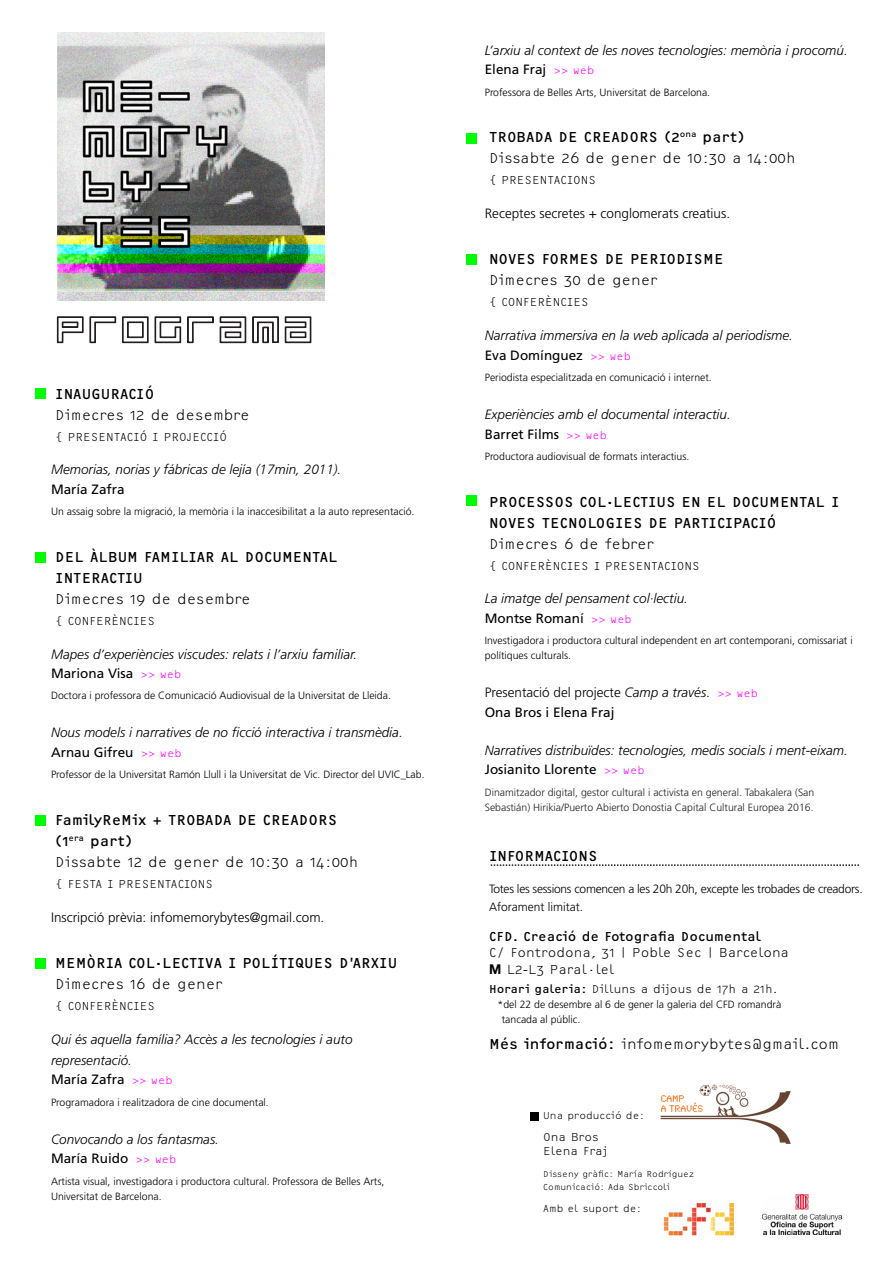
<style>
.page{position:relative;width:893px;height:1263px;background:#fff}
.page>*{position:absolute;margin:0;border:0;box-sizing:border-box;transform-origin:0 0}
.Predeterminado{font:15px/21px "OCRF Regular OSF";color:#000}
.Predeterminado-2{font:15px "OCRF Light OSF";color:#000}
.Predeterminado-3{font:italic 300 13.5px/21px "Frutiger";color:#000}
.Predeterminado-4{font:13.5px "Frutiger";color:#000}
.Predeterminado-5{font:300 13.5px "Frutiger";color:#000}
.Predeterminado-6{font:13.5px "OCRF Light OSF";color:#000}
.Predeterminado-7{font:13.5px "OCRF Regular OSF";color:#000}
.Predeterminado-8{font:12px "OCRF Light OSF";color:#000}
.Predeterminado-9{font:300 12px "Frutiger";letter-spacing:-.02em;color:#000}
.Predeterminado-10{font:300 12px "Frutiger";color:#000}
.Predeterminado-11{font:300 10.5px/15px "Frutiger";color:#000}
.Predeterminado-12{font:300 10.5px/15px "Frutiger";color:#231f20}
.Predeterminado-13{font:10.5px "OCRF Light OSF";color:#000}
.Predeterminado-14{font:9px "OCRF Light OSF";color:#000}
.s1{font-family:"OCRF Light OSF";font-size:11.25px;color:#f0f}
.s2{font-style:italic}
.s3{font-family:"OCRF Light OSF";font-weight:400;font-size:11.25px;color:#f0f}
.s4{font-family:"Helvetica Neue";font-weight:700}
.s5{font-family:"OCRF Regular OSF"}
</style>
<div class="page">
<img style="left:660px;top:1084px;width:131px;height:60px">
<img style="left:57px;top:33px;width:268px;height:268px">
<div style="left:35px;top:388px;width:11px;height:11px;background:#0f0"></div>
<div style="left:466px;top:133px;width:11px;height:11px;background:#0f0"></div>
<div style="left:35px;top:552px;width:11px;height:10px;background:#0f0"></div>
<div style="left:466px;top:254px;width:11px;height:10px;background:#0f0"></div>
<div style="left:466px;top:495px;width:11px;height:11px;background:#0f0"></div>
<div style="left:35px;top:815px;width:11px;height:11px;background:#0f0"></div>
<div style="left:35px;top:958px;width:11px;height:11px;background:#0f0"></div>
<div style="left:530px;top:1112px;width:8px;height:8px;background:#000"></div>
<img style="left:762px;top:1195px;width:80px;height:40px">
<img style="left:663px;top:1203px;width:71px;height:33px">
<svg style="left:491px;top:864px;width:368px;height:2px"></svg>
<svg style="left:57px;top:316px;width:254px;height:27px"></svg>
<p class="Predeterminado" style="left:55px;top:382px;width:100px">INAUGURACIÓ</p>
<p class="Predeterminado-2" style="left:55px;top:406px;width:196px">Dimecres 12 de desembre</p>
<p class="Predeterminado-8" style="left:55px;top:429px;width:173px">{ PRESENTACIÓ I PROJECCIÓ</p>
<p class="Predeterminado-3" style="left:51px;top:459px;width:292px">Memorias, norias y fábricas de lejía (17min, 2011).</p>
<p class="Predeterminado-4" style="left:51px;top:481px;width:75px">María Zafra</p>
<p class="Predeterminado-11" style="left:51px;top:504px;width:365px">Un assaig sobre la migració, la memòria i la inaccesibilitat a la auto representació.</p>
<p class="Predeterminado" style="left:55px;top:546px;width:284px">DEL ÀLBUM FAMILIAR AL DOCUMENTAL</p>
<p class="Predeterminado" style="left:55px;top:567px;width:89px">INTERACTIU</p>
<p class="Predeterminado-2" style="left:55px;top:590px;width:197px">Dimecres 19 de desembre</p>
<p class="Predeterminado-8" style="left:55px;top:613px;width:101px">{ CONFERÈNCIES</p>
<p class="Predeterminado-3" style="left:51px;top:643px;width:308px">Mapes d’experiències viscudes: relats i l’arxiu familiar.</p>
<p class="Predeterminado-4" style="left:51px;top:665px;width:132px">Mariona Visa <span class="s1">&gt;&gt; web</span></p>
<p class="Predeterminado-11" style="left:51px;top:688px;width:341px">Doctora i professora de Comunicació Audiovisual de la Universitat de Lleida.</p>
<p class="Predeterminado-3" style="left:51px;top:722px;width:353px">Nous models i narratives de no ficció interactiva i transmèdia.</p>
<p class="Predeterminado-4" style="left:51px;top:744px;width:132px">Arnau Gifreu <span class="s1">&gt;&gt; web</span></p>
<p class="Predeterminado-11" style="left:51px;top:767px;width:375px">Professor de la Universitat Ramón Llull i la Universitat de Vic. Director del UVIC_Lab.</p>
<p class="Predeterminado" style="left:55px;top:809px;width:284px">FamilyReMix + TROBADA DE CREADORS</p>
<p class="Predeterminado" style="left:55px;top:830px;width:78px">(1<sup>era</sup> part)</p>
<p class="Predeterminado-2" style="left:55px;top:853px;width:304px">Dissabte 12 de gener de 10:30 a 14:00h</p>
<p class="Predeterminado-8" style="left:55px;top:877px;width:159px">{ FESTA I PRESENTACIONS</p>
<p class="Predeterminado-5" style="left:51px;top:909px;width:275px">Inscripció prèvia: infomemorybytes@gmail.com.</p>
<p class="Predeterminado" style="left:55px;top:952px;width:343px">MEMÒRIA COL·LECTIVA I POLÍTIQUES D’ARXIU</p>
<p class="Predeterminado-2" style="left:55px;top:975px;width:169px">Dimecres 16 de gener</p>
<p class="Predeterminado-8" style="left:55px;top:999px;width:101px">{ CONFERÈNCIES</p>
<p class="Predeterminado-3" style="left:51px;top:1029px;width:303px">Qui és aquella família? Accès a les tecnologies i auto representació.</p>
<p class="Predeterminado-4" style="left:51px;top:1072px;width:123px">María Zafra <span class="s1">&gt;&gt; web</span></p>
<p class="Predeterminado-11" style="left:51px;top:1095px;width:219px">Programadora i realitzadora de cine documental.</p>
<p class="Predeterminado-3" style="left:51px;top:1129px;width:170px">Convocando a los fantasmas.</p>
<p class="Predeterminado-4" style="left:51px;top:1151px;width:127px">María Ruido <span class="s1">&gt;&gt; web</span></p>
<p class="Predeterminado-11" style="left:51px;top:1174px;width:335px">Artista visual, investigadora i productora cultural. Professora de Belles Arts,<br>Universitat de Barcelona.</p>
<p class="Predeterminado-3" style="left:485px;top:40px;width:364px">L’arxiu al context de les noves tecnologies: memòria i procomú.</p>
<p class="Predeterminado-4" style="left:485px;top:62px;width:111px">Elena Fraj <span class="s1">&gt;&gt; web</span></p>
<p class="Predeterminado-11" style="left:485px;top:85px;width:227px">Professora de Belles Arts, Universitat de Barcelona.</p>
<p class="Predeterminado" style="left:489px;top:126px;width:257px">TROBADA DE CREADORS (2<sup>ona</sup> part)</p>
<p class="Predeterminado-2" style="left:489px;top:149px;width:308px">Dissabte 26 de gener de 10:30 a 14:00h</p>
<p class="Predeterminado-8" style="left:489px;top:173px;width:109px">{ PRESENTACIONS</p>
<p class="Predeterminado-5" style="left:485px;top:206px;width:247px">Receptes secretes + conglomerats creatius.</p>
<p class="Predeterminado" style="left:489px;top:248px;width:236px">NOVES FORMES DE PERIODISME</p>
<p class="Predeterminado-2" style="left:489px;top:271px;width:170px">Dimecres 30 de gener</p>
<p class="Predeterminado-8" style="left:489px;top:295px;width:101px">{ CONFERÈNCIES</p>
<p class="Predeterminado-3" style="left:485px;top:325px;width:310px">Narrativa immersiva en la web aplicada al periodisme.</p>
<p class="Predeterminado-4" style="left:485px;top:347px;width:148px">Eva Domínguez <span class="s1">&gt;&gt; web</span></p>
<p class="Predeterminado-11" style="left:485px;top:370px;width:229px">Periodista especialitzada en comunicació i internet.</p>
<p class="Predeterminado-3" style="left:485px;top:404px;width:247px">Experiències amb el documental interactiu.</p>
<p class="Predeterminado-4" style="left:485px;top:426px;width:124px">Barret Films <span class="s1">&gt;&gt; web</span></p>
<p class="Predeterminado-11" style="left:485px;top:449px;width:206px">Productora audiovisual de formats interactius.</p>
<p class="Predeterminado" style="left:489px;top:490px;width:352px">PROCESSOS COL·LECTIUS EN EL DOCUMENTAL I<br>NOVES TECNOLOGIES DE PARTICIPACIÓ</p>
<p class="Predeterminado-2" style="left:489px;top:534px;width:166px">Dimecres 6 de febrer</p>
<p class="Predeterminado-8" style="left:489px;top:558px;width:212px">{ CONFERÈNCIES I PRESENTACIONS</p>
<p class="Predeterminado-3" style="left:485px;top:588px;width:205px">La imatge del pensament col·lectiu.</p>
<p class="Predeterminado-4" style="left:485px;top:610px;width:149px">Montse Romaní <span class="s1">&gt;&gt; web</span></p>
<p class="Predeterminado-11" style="left:485px;top:633px;width:369px">Investigadora i productora cultural independent en art contemporani, comissariat i polítiques culturals.</p>
<p class="Predeterminado-5" style="left:485px;top:685px;width:275px">Presentació del projecte <span class="s2">Camp a través</span>. <span class="s3">&gt;&gt; web</span></p>
<p class="Predeterminado-4" style="left:485px;top:704px;width:131px">Ona Bros i Elena Fraj</p>
<p class="Predeterminado-3" style="left:485px;top:740px;width:365px">Narratives distribuïdes: tecnologies, medis socials i ment-eixam.</p>
<p class="Predeterminado-4" style="left:485px;top:761px;width:161px">Josianito Llorente <span class="s1">&gt;&gt; web</span></p>
<p class="Predeterminado-12" style="left:485px;top:785px;width:331px">Dinamitzador digital, gestor cultural i activista en general. Tabakalera (San<br>Sebastián) Hirikia/Puerto Abierto Donostia Capital Cultural Europea 2016.</p>
<p class="Predeterminado" style="left:489px;top:845px;width:110px">INFORMACIONS</p>
<p class="Predeterminado-9" style="left:489px;top:882px;width:375px">Totes les sessions comencen a les 20h 20h, excepte les trobades de creadors.</p>
<p class="Predeterminado-10" style="left:489px;top:900px;width:95px">Aforament limitat.</p>
<p class="Predeterminado-7" style="left:489px;top:928px;width:274px">CFD. Creació de Fotografia Documental</p>
<p class="Predeterminado-6" style="left:489px;top:944px;width:302px">C/ Fontrodona, 31 | Poble Sec | Barcelona</p>
<p class="Predeterminado-6" style="left:489px;top:961px;width:127px"><span class="s4">M</span> L2-L3 Paral·lel</p>
<p class="Predeterminado-8" style="left:489px;top:982px;width:290px"><span class="s5">Horari galeria:</span> Dilluns a dijous de 17h a 21h.</p>
<p class="Predeterminado-11" style="left:497px;top:997px;width:285px">*del 22 de desembre al 6 de gener la galeria del CFD romandrà</p>
<p class="Predeterminado-11" style="left:502px;top:1012px;width:80px">tancada al públic.</p>
<p class="Predeterminado-2" style="left:489px;top:1035px;width:351px"><span class="s5">Més informació:</span> infomemorybytes@gmail.com</p>
<p class="Predeterminado-13" style="left:543px;top:1109px;width:103px">Una producció de:</p>
<p class="Predeterminado-8" style="left:543px;top:1130px;width:57px">Ona Bros</p>
<p class="Predeterminado-8" style="left:543px;top:1143px;width:66px">Elena Fraj</p>
<p class="Predeterminado-14" style="left:543px;top:1168px;width:152px">Disseny gràfic: María Rodríguez</p>
<p class="Predeterminado-14" style="left:543px;top:1182px;width:128px">Comunicació: Ada Sbriccoli</p>
<p class="Predeterminado-13" style="left:543px;top:1202px;width:100px">Amb el suport de:</p>
</div>
